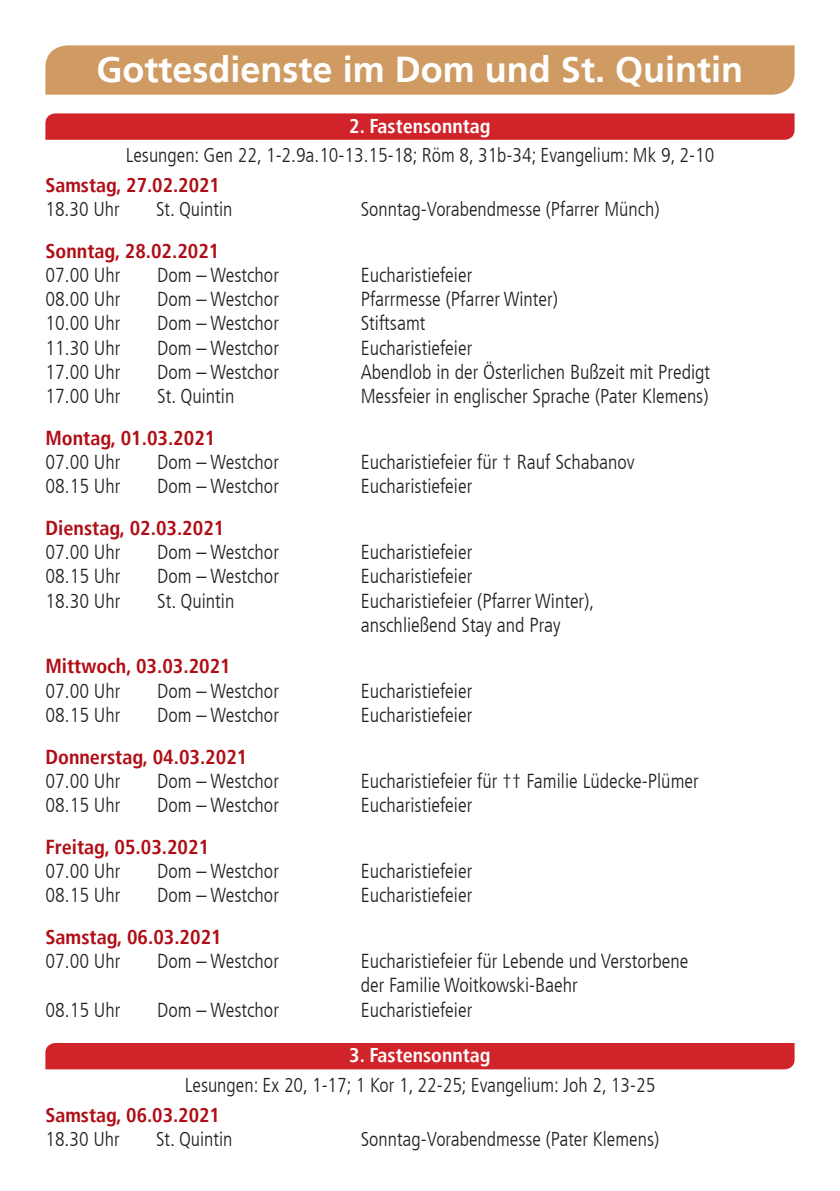
<style>
.page{position:relative;width:840px;height:1191px;background:#fff}
.page>*{position:absolute;margin:0;border:0;box-sizing:border-box;transform-origin:0 0}
.t1{font:700 36px "Frutiger LT";color:#fff}
.t2{font:300 condensed 20.2px/24.2px "Frutiger LT";color:#231f20}
.t3{font:700 condensed 20.2px "Frutiger LT";color:#b00d15}
.t4{font:300 condensed 20px "Frutiger LT";color:#231f20}
.t5{font:700 condensed 20px "Frutiger LT";color:#b00d15}
.t6{font:700 condensed 20px "Frutiger LT";color:#fff}
.s1{font-size:20px}
</style>
<div class="page">
<div style="left:45px;top:45px;width:749px;height:50px;background:#cf9b62"></div>
<div style="left:45px;top:1043px;width:749px;height:26px;background:#d1232a"></div>
<svg style="left:45px;top:113px;width:749px;height:27px;background:#d2282f"></svg>
<h1 class="t1" style="left:96px;top:49px;width:648px">Gottesdienste im Dom und St. Quintin</h1>
<p class="t6" style="left:349px;top:114px;width:143px">2. Fastensonntag</p>
<p class="t4" style="left:126px;top:144px;width:589px">Lesungen: Gen 22, 1-2.9a.10-13.15-18; Röm 8, 31b-34; Evangelium: Mk 9, 2-10</p>
<p class="t5" style="left:45px;top:173px;width:176px">Samstag, 27.02.2021</p>
<p class="t4" style="left:45px;top:198px;width:76px">18.30 Uhr</p>
<p class="t4" style="left:156px;top:198px;width:78px">St. Quintin</p>
<p class="t4" style="left:360px;top:198px;width:300px">Sonntag-Vorabendmesse (Pfarrer Münch)</p>
<p class="t3" style="left:45px;top:239px;width:175px">Sonntag, 28.02.2021</p>
<p class="t2" style="left:45px;top:263px;width:77px">07.00 Uhr</p>
<p class="t2" style="left:157px;top:263px;width:123px">Dom – Westchor</p>
<p class="t2" style="left:360px;top:263px;width:113px">Eucharistiefeier</p>
<p class="t2" style="left:45px;top:287px;width:77px">08.00 Uhr</p>
<p class="t2" style="left:157px;top:287px;width:123px">Dom – Westchor</p>
<p class="t2" style="left:360px;top:287px;width:199px">Pfarrmesse (Pfarrer Winter)</p>
<p class="t2" style="left:45px;top:311px;width:77px">10.00 Uhr</p>
<p class="t2" style="left:157px;top:311px;width:123px">Dom – Westchor</p>
<p class="t2" style="left:360px;top:311px;width:66px">Stiftsamt</p>
<p class="t2" style="left:45px;top:336px;width:77px">11.30 Uhr</p>
<p class="t2" style="left:157px;top:336px;width:123px">Dom – Westchor</p>
<p class="t2" style="left:360px;top:336px;width:113px">Eucharistiefeier</p>
<p class="t2" style="left:45px;top:360px;width:77px">17.00 Uhr</p>
<p class="t2" style="left:157px;top:360px;width:123px">Dom – Westchor</p>
<p class="t2" style="left:360px;top:360px;width:351px">Abendlob in der Österlichen Bußzeit mit Predigt</p>
<p class="t2" style="left:45px;top:384px;width:77px">17.00 Uhr</p>
<p class="t2" style="left:157px;top:384px;width:79px">St. Quintin</p>
<p class="t2" style="left:360px;top:384px;width:349px">Messfeier in englischer Sprache <span class="s1">(Pater Klemens)</span></p>
<p class="t3" style="left:45px;top:426px;width:171px">Montag, 01.03.2021</p>
<p class="t2" style="left:45px;top:450px;width:77px">07.00 Uhr</p>
<p class="t2" style="left:157px;top:450px;width:123px">Dom – Westchor</p>
<p class="t2" style="left:360px;top:450px;width:275px">Eucharistiefeier für † Rauf Schabanov</p>
<p class="t2" style="left:45px;top:474px;width:77px">08.15 Uhr</p>
<p class="t2" style="left:157px;top:474px;width:123px">Dom – Westchor</p>
<p class="t2" style="left:360px;top:474px;width:113px">Eucharistiefeier</p>
<p class="t3" style="left:45px;top:516px;width:180px">Dienstag, 02.03.2021</p>
<p class="t2" style="left:45px;top:540px;width:77px">07.00 Uhr</p>
<p class="t2" style="left:157px;top:540px;width:123px">Dom – Westchor</p>
<p class="t2" style="left:360px;top:540px;width:113px">Eucharistiefeier</p>
<p class="t2" style="left:45px;top:564px;width:77px">08.15 Uhr</p>
<p class="t2" style="left:157px;top:564px;width:123px">Dom – Westchor</p>
<p class="t2" style="left:360px;top:564px;width:113px">Eucharistiefeier</p>
<p class="t2" style="left:45px;top:589px;width:77px">18.30 Uhr</p>
<p class="t2" style="left:157px;top:589px;width:79px">St. Quintin</p>
<p class="t2" style="left:360px;top:589px;width:235px">Eucharistiefeier (Pfarrer Winter), anschließend Stay and Pray</p>
<p class="t3" style="left:45px;top:654px;width:187px">Mittwoch, 03.03.2021</p>
<p class="t2" style="left:45px;top:679px;width:77px">07.00 Uhr</p>
<p class="t2" style="left:157px;top:679px;width:123px">Dom – Westchor</p>
<p class="t2" style="left:360px;top:679px;width:113px">Eucharistiefeier</p>
<p class="t2" style="left:45px;top:703px;width:77px">08.15 Uhr</p>
<p class="t2" style="left:157px;top:703px;width:123px">Dom – Westchor</p>
<p class="t2" style="left:360px;top:703px;width:113px">Eucharistiefeier</p>
<p class="t3" style="left:45px;top:744px;width:203px">Donnerstag, 04.03.2021</p>
<p class="t2" style="left:45px;top:769px;width:77px">07.00 Uhr</p>
<p class="t2" style="left:157px;top:769px;width:123px">Dom – Westchor</p>
<p class="t2" style="left:360px;top:769px;width:339px">Eucharistiefeier für †† Familie Lüdecke-Plümer</p>
<p class="t2" style="left:45px;top:793px;width:77px">08.15 Uhr</p>
<p class="t2" style="left:157px;top:793px;width:123px">Dom – Westchor</p>
<p class="t2" style="left:360px;top:793px;width:113px">Eucharistiefeier</p>
<p class="t3" style="left:45px;top:834px;width:165px">Freitag, 05.03.2021</p>
<p class="t2" style="left:45px;top:859px;width:77px">07.00 Uhr</p>
<p class="t2" style="left:157px;top:859px;width:123px">Dom – Westchor</p>
<p class="t2" style="left:360px;top:859px;width:113px">Eucharistiefeier</p>
<p class="t2" style="left:45px;top:883px;width:77px">08.15 Uhr</p>
<p class="t2" style="left:157px;top:883px;width:123px">Dom – Westchor</p>
<p class="t2" style="left:360px;top:883px;width:113px">Eucharistiefeier</p>
<p class="t3" style="left:45px;top:924px;width:178px">Samstag, 06.03.2021</p>
<p class="t2" style="left:45px;top:949px;width:77px">07.00 Uhr</p>
<p class="t2" style="left:157px;top:949px;width:123px">Dom – Westchor</p>
<p class="t2" style="left:360px;top:949px;width:329px">Eucharistiefeier für Lebende und Verstorbene der Familie Woitkowski-Baehr</p>
<p class="t2" style="left:45px;top:997px;width:77px">08.15 Uhr</p>
<p class="t2" style="left:157px;top:997px;width:123px">Dom – Westchor</p>
<p class="t2" style="left:360px;top:997px;width:113px">Eucharistiefeier</p>
<p class="t6" style="left:349px;top:1043px;width:143px">3. Fastensonntag</p>
<p class="t4" style="left:184px;top:1073px;width:472px">Lesungen: Ex 20, 1-17; 1 Kor 1, 22-25; Evangelium: Joh 2, 13-25</p>
<p class="t5" style="left:45px;top:1102px;width:176px">Samstag, 06.03.2021</p>
<p class="t4" style="left:45px;top:1127px;width:76px">18.30 Uhr</p>
<p class="t4" style="left:156px;top:1127px;width:78px">St. Quintin</p>
<p class="t4" style="left:360px;top:1127px;width:300px">Sonntag-Vorabendmesse (Pater Klemens)</p>
</div>
